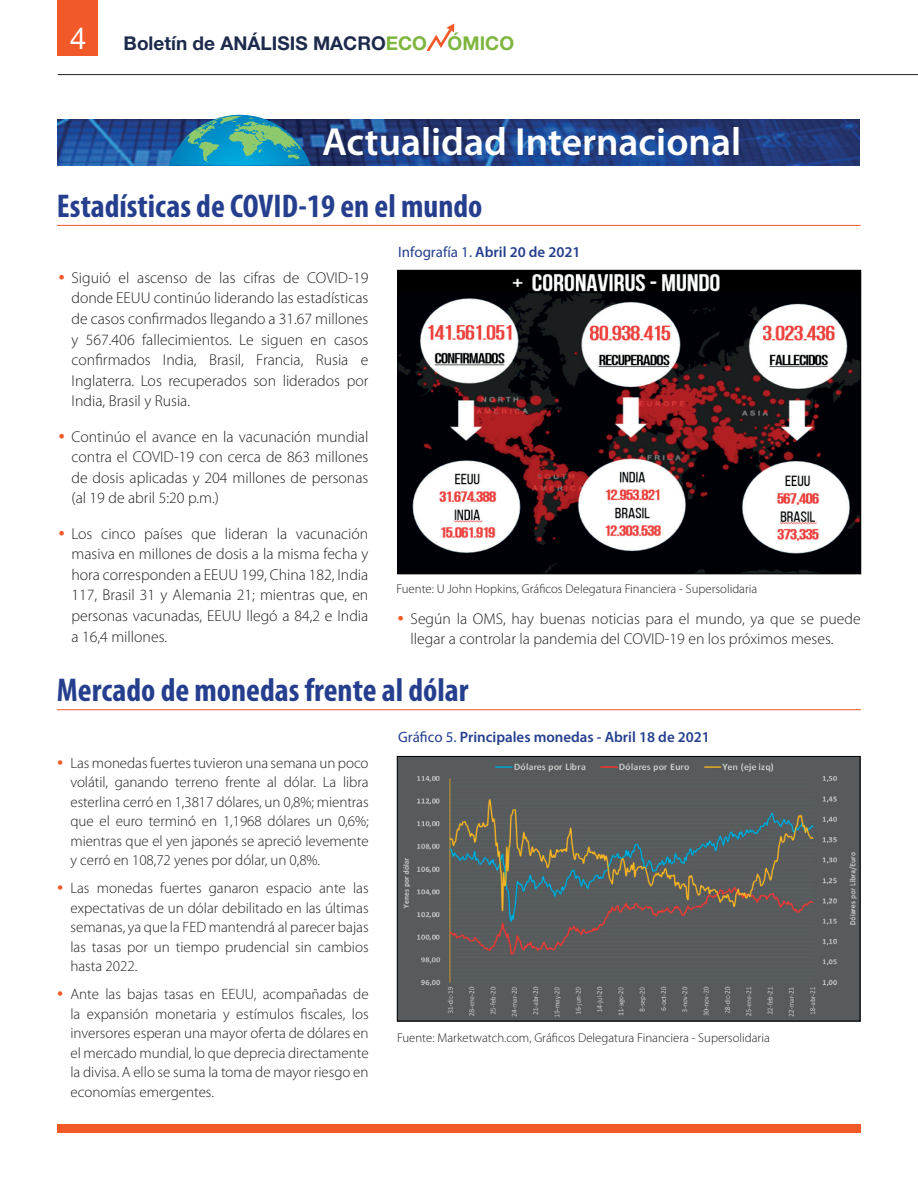
<style>
.page{position:relative;width:918px;height:1188px;background:#fff}
.page>*{position:absolute;margin:0;border:0;box-sizing:border-box;transform-origin:0 0}
.t1{font:600 39.45px "Myriad Pro";color:#fff}
.t2{font:700 condensed 33px "Myriad Pro";color:#253f8e}
.t3{font:700 19.05px "Helvetica Neue LT Pro";color:#1d2a4c}
.t4{font:300 15.75px/20.5px "Myriad Pro";color:#231f20;text-align:justify}
.t5{font:300 15px/19.5px "Myriad Pro";color:#231f20;text-align:justify}
.t6{font:600 15px "Myriad Pro";color:#253f8e}
.t7{font:300 12.75px "Myriad Pro";color:#231f20}
.s1{font-weight:400;font-size:30px;color:#fff}
.s2{color:#7eb640}
.s3{font-weight:400}
</style>
<div class="page">
<div style="left:57px;top:0;width:41px;height:56px;background:#f15929"></div>
<svg style="left:427px;top:23px;width:27px;height:27px"></svg>
<hr style="left:58px;top:74px;width:860px;height:1px;background:#231f20">
<img style="left:57px;top:119px;width:803px;height:47px">
<hr style="left:57px;top:225px;width:804px;height:1px;background:#f15929">
<hr style="left:57px;top:709px;width:804px;height:1px;background:#f15929">
<img style="left:400px;top:272px;width:459px;height:300px">
<div style="left:398px;top:270px;width:463px;height:304px;border:1px solid #000"></div>
<img style="left:399px;top:758px;width:459px;height:261px">
<div style="left:397px;top:756px;width:463px;height:265px;border:1px solid #000"></div>
<svg style="left:169px;top:115px;width:142px;height:51px;background:#3592a6"></svg>
<div style="left:57px;top:1125px;width:804px;height:8px;background:#f15929"></div>
<p class="t3" style="left:70px;top:31px;width:446px"><span class="s1">4</span> Boletín de ANÁLISIS MACRO<span class="s2">ECO ÓMICO</span></p>
<h1 class="t1" style="left:322px;top:120px;width:421px">Actualidad Internacional</h1>
<h2 class="t2" style="left:57px;top:188px;width:427px">Estadísticas de COVID-19 en el mundo</h2>
<p class="t6" style="left:398px;top:244px;width:184px"><span class="s3">Infografía 1.</span> Abril 20 de 2021</p>
<p class="t4" style="left:72px;top:268px;width:298px">Siguió el ascenso de las cifras de COVID-19 donde EEUU continúo liderando las estadísticas de casos confirmados llegando a 31.67 millones y 567.406 fallecimientos. Le siguen en casos confirmados India, Brasil, Francia, Rusia e Inglaterra. Los recuperados son liderados por India, Brasil y Rusia.</p>
<p class="t4" style="left:72px;top:426px;width:298px">Continúo el avance en la vacunación mundial contra el COVID-19 con cerca de 863 millones de dosis aplicadas y 204 millones de personas (al 19 de abril 5:20 p.m.)</p>
<p class="t4" style="left:71px;top:523px;width:298px">Los cinco países que lideran la vacunación masiva en millones de dosis a la misma fecha y hora corresponden a EEUU 199, China 182, India 117, Brasil 31 y Alemania 21; mientras que, en personas vacunadas, EEUU llegó a 84,2 e India a 16,4 millones.</p>
<p class="t7" style="left:396px;top:582px;width:362px">Fuente: U John Hopkins, Gráficos Delegatura Financiera - Supersolidaria</p>
<p class="t4" style="left:411px;top:608px;width:452px">Según la OMS, hay buenas noticias para el mundo, ya que se puede llegar a controlar la pandemia del COVID-19 en los próximos meses.</p>
<h2 class="t2" style="left:57px;top:672px;width:413px">Mercado de monedas frente al dólar</h2>
<p class="t5" style="left:70px;top:753px;width:300px">Las monedas fuertes tuvieron una semana un poco volátil, ganando terreno frente al dólar. La libra esterlina cerró en 1,3817 dólares, un 0,8%; mientras que el euro terminó en 1,1968 dólares un 0,6%; mientras que el yen japonés se apreció levemente y cerró en 108,72 yenes por dólar, un 0,8%.</p>
<p class="t5" style="left:70px;top:879px;width:300px">Las monedas fuertes ganaron espacio ante las expectativas de un dólar debilitado en las últimas semanas, ya que la FED mantendrá al parecer bajas las tasas por un tiempo prudencial sin cambios hasta 2022.</p>
<p class="t5" style="left:70px;top:985px;width:300px">Ante las bajas tasas en EEUU, acompañadas de la expansión monetaria y estímulos fiscales, los inversores esperan una mayor oferta de dólares en el mercado mundial, lo que deprecia directamente la divisa. A ello se suma la toma de mayor riesgo en economías emergentes.</p>
<p class="t6" style="left:398px;top:729px;width:313px"><span class="s3">Gráfico 5.</span> Principales monedas - Abril 18 de 2021</p>
<p class="t7" style="left:397px;top:1031px;width:374px">Fuente: Marketwatch.com, Gráficos Delegatura Financiera - Supersolidaria</p>
</div>
